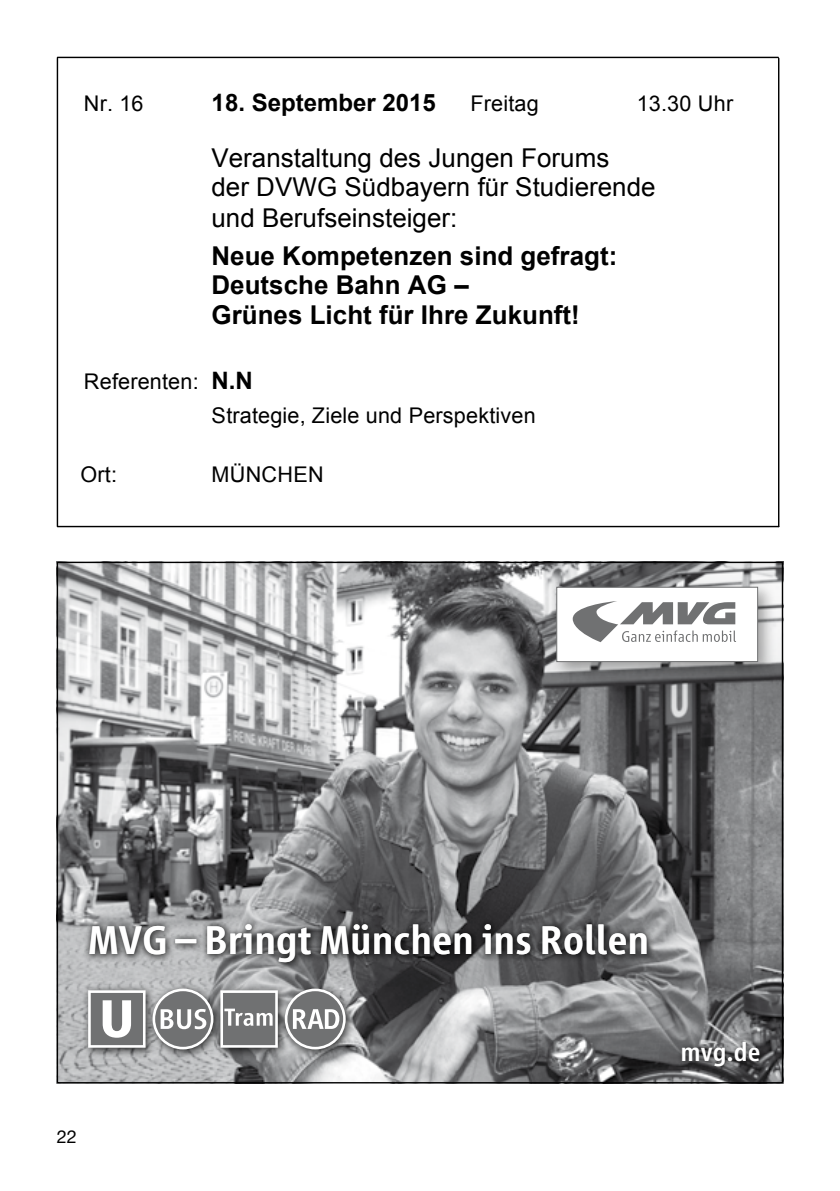
<style>
.page{position:relative;width:840px;height:1191px;background:#fff}
.page>*{position:absolute;margin:0;border:0;box-sizing:border-box;transform-origin:0 0}
.t1{font:500 41.4px "Vialog";color:#fff}
.t2{font:500 27px "Vialog";color:#fff}
.t3{font:26px/30px "Arial";color:#000}
.t4{font:700 26px/29.8px "Arial";color:#000}
.t5{font:700 24px "Arial";color:#000}
.t6{font:21.6px/33.6px "Arial";letter-spacing:.01em;color:#000}
.t7{font:18px "Helvetica Neue";color:#000}
.s1{font-weight:700;font-size:24px}
</style>
<div class="page">
<hr style="left:57px;top:57px;width:720px;height:1px;background:#000">
<hr style="left:777px;top:58px;width:2px;height:468px;background:#000">
<hr style="left:58px;top:526px;width:720px;height:1px;background:#000">
<hr style="left:57px;top:58px;width:1px;height:468px;background:#000">
<img style="left:59px;top:563px;width:721px;height:518px">
<div style="left:81px;top:982px;width:275px;height:77px;background:#000;opacity:.75"></div>
<svg style="left:87px;top:989px;width:60px;height:60px"></svg>
<svg style="left:219px;top:989px;width:60px;height:60px"></svg>
<div style="left:154px;top:990px;width:58px;height:58px;background:#707172;border-radius:50%"></div>
<div style="left:152px;top:988px;width:61px;height:61px;border:3px solid #fff;border-radius:50%"></div>
<svg style="left:160px;top:1009px;width:46px;height:20px"></svg>
<div style="left:286px;top:990px;width:58px;height:58px;background:#707172;border-radius:50%"></div>
<div style="left:284px;top:988px;width:61px;height:61px;border:3px solid #fff;border-radius:50%"></div>
<svg style="left:293px;top:1009px;width:46px;height:20px"></svg>
<div style="left:549px;top:580px;width:226px;height:100px;background:#000;opacity:.35"></div>
<div style="left:556px;top:587px;width:201px;height:74px;background:#fff"></div>
<div style="left:556px;top:587px;width:201px;height:75px;border:1px solid #707172"></div>
<svg style="left:572px;top:601px;width:163px;height:41px"></svg>
<div style="left:83px;top:917px;width:572px;height:54px;background:#000;opacity:.33"></div>
<div style="left:677px;top:1036px;width:89px;height:37px;background:#000;opacity:.75"></div>
<p class="t6" style="left:84px;top:87px;width:61px">Nr. 16</p>
<p class="t5" style="left:211px;top:87px;width:226px">18. September 2015</p>
<p class="t6" style="left:470px;top:87px;width:70px">Freitag</p>
<p class="t6" style="left:636px;top:87px;width:98px">13.30 Uhr</p>
<p class="t3" style="left:211px;top:143px;width:445px">Veranstaltung des Jungen Forums<br>der DVWG Südbayern für Studierende und Berufseinsteiger:</p>
<p class="t4" style="left:211px;top:241px;width:407px">Neue Kompetenzen sind gefragt:<br>Deutsche Bahn AG –<br>Grünes Licht für Ihre Zukunft!</p>
<p class="t6" style="left:211px;top:365px;width:325px;text-indent:-128px">Referenten: <span class="s1">N.N<br></span>Strategie, Ziele und Perspektiven</p>
<p class="t6" style="left:80px;top:457px;width:38px">Ort:</p>
<p class="t6" style="left:211px;top:457px;width:114px">MÜNCHEN</p>
<h1 class="t1" style="left:88px;top:917px;width:562px">MVG – Bringt München ins Rollen</h1>
<p class="t7" style="left:57px;top:1125px;width:22px">22</p>
<p class="t2" style="left:680px;top:1036px;width:82px">mvg.de</p>
</div>
